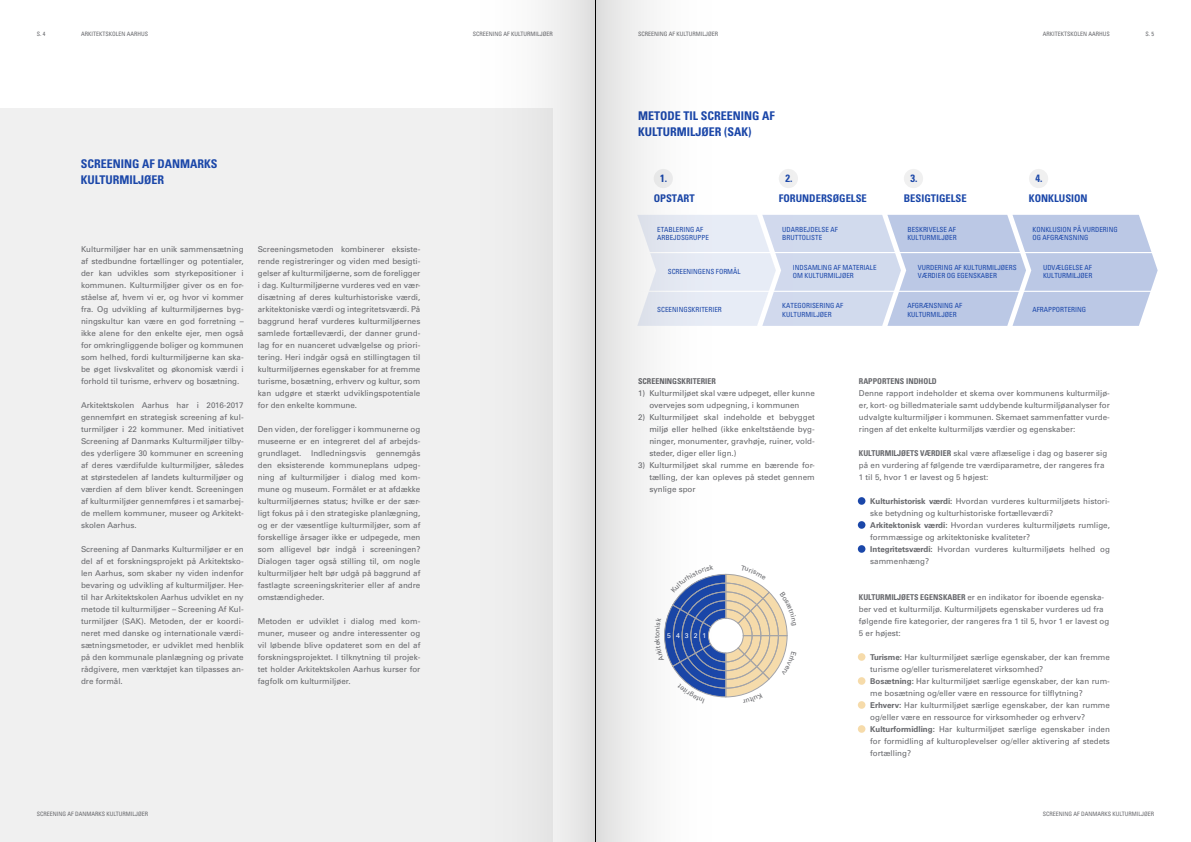
<style>
.page{position:relative;width:1191px;height:842px;background:#fff}
.page>*{position:absolute;margin:0;border:0;box-sizing:border-box;transform-origin:0 0}
.t1{font:700 condensed 12px/16px "Univers LT Std";color:#1b47a9}
.t2{font:700 condensed 10.6px "Univers LT Std";color:#1b47a9}
.t3{font:8px/12px "Univers LT Std";color:#67686c;text-align:justify}
.t4{font:700 condensed 8px "Univers LT Std";color:#67686c}
.t5{font:condensed 7px/8.5px "Univers LT Std";color:#1b47a9}
.t6{font:6.8px "Univers LT Std";letter-spacing:.735em;color:#fff}
.t7{font:6.8px "Univers LT Std";color:#67686c}
.t8{font:condensed 6px "Univers LT Std";color:#67686c}
.s1{font-weight:700;font-stretch:condensed}
.s2{font-weight:700}
</style>
<div class="page">
<div style="left:0;top:108px;width:553px;height:734px;background:#f0f0f0"></div>
<svg style="left:792px;top:215px;width:365px;height:111px;background:#c4d0e8"></svg>
<hr style="left:635px;top:252px;width:531px;height:1px;background:#fff">
<hr style="left:635px;top:291px;width:531px;height:1px;background:#fff">
<div style="left:778px;top:169px;width:20px;height:19px;background:#f0f0f0;border-radius:50%"></div>
<div style="left:904px;top:169px;width:19px;height:19px;background:#f0f0f0;border-radius:50%"></div>
<div style="left:1029px;top:169px;width:19px;height:19px;background:#f0f0f0;border-radius:50%"></div>
<div style="left:858px;top:497px;width:7px;height:8px;background:#1b47a9;border-radius:50%"></div>
<div style="left:858px;top:521px;width:7px;height:8px;background:#1b47a9;border-radius:50%"></div>
<div style="left:858px;top:545px;width:7px;height:8px;background:#1b47a9;border-radius:50%"></div>
<div style="left:858px;top:653px;width:7px;height:8px;background:#f6dbaa;border-radius:50%"></div>
<div style="left:858px;top:677px;width:7px;height:8px;background:#f6dbaa;border-radius:50%"></div>
<div style="left:858px;top:701px;width:7px;height:8px;background:#f6dbaa;border-radius:50%"></div>
<div style="left:858px;top:725px;width:7px;height:8px;background:#f6dbaa;border-radius:50%"></div>
<svg style="left:542px;top:0;width:53px;height:842px"></svg>
<svg style="left:596px;top:0;width:196px;height:842px"></svg>
<hr style="left:595px;top:0;width:1px;height:842px;background:#000">
<svg style="left:654px;top:564px;width:138px;height:139px"></svg>
<p class="t8" style="left:37px;top:30px;width:10px">S. 4</p>
<p class="t8" style="left:81px;top:30px;width:69px">ARKITEKTSKOLEN AARHUS</p>
<p class="t8" style="left:473px;top:30px;width:81px">SCREENING AF KULTURMILJØER</p>
<p class="t8" style="left:638px;top:30px;width:81px">SCREENING AF KULTURMILJØER</p>
<p class="t8" style="left:1043px;top:30px;width:69px">ARKITEKTSKOLEN AARHUS</p>
<p class="t8" style="left:1145px;top:30px;width:10px">S. 5</p>
<h1 class="t1" style="left:81px;top:156px;width:138px">SCREENING AF DANMARKS<br>KULTURMILJØER</h1>
<p class="t3" style="left:81px;top:243px;width:164px">Kulturmiljøer har en unik sammensætning af stedbundne fortællinger og potentialer, der kan udvikles som styrkepositioner i kommunen. Kulturmiljøer giver os en for&shy;ståelse af, hvem vi er, og hvor vi kommer fra. Og udvikling af kulturmiljøernes byg&shy;ningskultur kan være en god forretning – ikke alene for den enkelte ejer, men også for omkringliggende boliger og kommunen som helhed, fordi kulturmiljøerne kan ska&shy;be øget livskvalitet og økonomisk værdi i forhold til turisme, erhverv og bosætning.</p>
<p class="t3" style="left:81px;top:399px;width:164px">Arkitektskolen Aarhus har i 2016-2017 gennemført en strategisk screening af kul&shy;turmiljøer i 22 kommuner. Med initiativet Screening af Danmarks Kulturmiljøer tilby&shy;des yderligere 30 kommuner en screening af deres værdifulde kulturmiljøer, således at størstedelen af landets kulturmiljøer og værdien af dem bliver kendt. Screeningen af kulturmiljøer gennemføres i et samarbej&shy;de mellem kommuner, museer og Arkitekt&shy;skolen Aarhus.</p>
<p class="t3" style="left:81px;top:543px;width:164px">Screening af Danmarks Kulturmiljøer er en del af et forskningsprojekt på Arkitektsko&shy;len Aarhus, som skaber ny viden indenfor bevaring og udvikling af kulturmiljøer. Her&shy;til har Arkitektskolen Aarhus udviklet en ny metode til kulturmiljøer – Screening Af Kul&shy;turmiljøer (SAK). Metoden, der er koordi&shy;neret med danske og internationale værdi&shy;sætningsmetoder, er udviklet med henblik på den kommunale planlægning og private rådgivere, men værktøjet kan tilpasses an&shy;dre formål.</p>
<p class="t3" style="left:258px;top:243px;width:164px">Screeningsmetoden kombinerer eksiste&shy;rende registreringer og viden med besigti&shy;gelser af kulturmiljøerne, som de foreligger i dag. Kulturmiljøerne vurderes ved en vær&shy;disætning af deres kulturhistoriske værdi, arkitektoniske værdi og integritetsværdi. På baggrund heraf vurderes kulturmiljøernes samlede fortælleværdi, der danner grund&shy;lag for en nuanceret udvælgelse og priori&shy;tering. Heri indgår også en stillingtagen til kulturmiljøernes egenskaber for at fremme turisme, bosætning, erhverv og kultur, som kan udgøre et stærkt udviklingspotentiale for den enkelte kommune.</p>
<p class="t3" style="left:258px;top:423px;width:164px">Den viden, der foreligger i kommunerne og museerne er en integreret del af arbejds&shy;grundlaget. Indledningsvis gennemgås den eksisterende kommuneplans udpeg&shy;ning af kulturmiljøer i dialog med kom&shy;mune og museum. Formålet er at afdække kulturmiljøernes status; hvilke er der sær&shy;ligt fokus på i den strategiske planlægning, og er der væsentlige kulturmiljøer, som af forskellige årsager ikke er udpegede, men som alligevel bør indgå i screeningen?<br>Dialogen tager også stilling til, om nogle kulturmiljøer helt bør udgå på baggrund af fastlagte screeningskriterier eller af andre omstændigheder.</p>
<p class="t3" style="left:258px;top:615px;width:164px">Metoden er udviklet i dialog med kom&shy;muner, museer og andre interessenter og vil løbende blive opdateret som en del af forskningsprojektet. I tilknytning til projek&shy;tet holder Arkitektskolen Aarhus kurser for fagfolk om kulturmiljøer.</p>
<h1 class="t1" style="left:638px;top:108px;width:138px">METODE TIL SCREENING AF<br>KULTURMILJØER (SAK)</h1>
<h2 class="t2" style="left:660px;top:172px;width:9px">1.</h2>
<h2 class="t2" style="left:785px;top:172px;width:9px">2.</h2>
<h2 class="t2" style="left:910px;top:172px;width:9px">3.</h2>
<h2 class="t2" style="left:1035px;top:172px;width:9px">4.</h2>
<h2 class="t2" style="left:653px;top:191px;width:43px">OPSTART</h2>
<h2 class="t2" style="left:778px;top:191px;width:90px">FORUNDERSØGELSE</h2>
<h2 class="t2" style="left:904px;top:191px;width:64px">BESIGTIGELSE</h2>
<h2 class="t2" style="left:1029px;top:191px;width:60px">KONKLUSION</h2>
<p class="t5" style="left:657px;top:225px;width:53px">ETABLERING AF<br>ARBEJDSGRUPPE</p>
<p class="t5" style="left:907px;top:225px;width:51px">BESKRIVELSE AF<br>KULTURMILJØER</p>
<p class="t5" style="left:1032px;top:225px;width:87px">KONKLUSION PÅ VURDERING<br>OG AFGRÆNSNING</p>
<p class="t5" style="left:668px;top:268px;width:74px">SCREENINGENS FORMÅL</p>
<p class="t5" style="left:1043px;top:263px;width:51px">UDVÆLGELSE AF<br>KULTURMILJØER</p>
<p class="t5" style="left:907px;top:301px;width:56px">AFGRÆNSNING AF<br>KULTURMILJØER</p>
<p class="t5" style="left:1032px;top:305px;width:55px">AFRAPPORTERING</p>
<p class="t5" style="left:782px;top:225px;width:57px">UDARBEJDELSE AF<br>BRUTTOLISTE</p>
<p class="t5" style="left:793px;top:263px;width:85px">INDSAMLING AF MATERIALE<br>OM KULTURMILJØER</p>
<p class="t5" style="left:918px;top:263px;width:100px">VURDERING AF KULTURMILJØERS<br>VÆRDIER OG EGENSKABER</p>
<p class="t5" style="left:657px;top:305px;width:66px">SCEENINGSKRITERIER</p>
<p class="t5" style="left:782px;top:301px;width:63px">KATEGORISERING AF<br>KULTURMILJØER</p>
<p class="t4" style="left:638px;top:376px;width:79px">SCREENINGSKRITERIER</p>
<p class="t3" style="left:638px;top:387px;width:178px;text-align:center">1) Kulturmiljøet skal være udpeget, eller kunne overvejes som udpegning, i kommunen</p>
<p class="t3" style="left:649px;top:411px;width:167px;text-indent:-11px">2) Kulturmiljøet skal indeholde et bebygget miljø eller helhed (ikke enkeltstående byg&shy;ninger, monumenter, gravhøje, ruiner, vold&shy;steder, diger eller lign.)</p>
<p class="t3" style="left:649px;top:459px;width:167px;text-indent:-11px">3) Kulturmiljøet skal rumme en bærende for&shy;tælling, der kan opleves på stedet gennem synlige spor</p>
<p class="t7" style="left:653px;top:636px;width:6px;rotate:-90deg">o</p>
<p class="t6" style="left:667px;top:631px;width:41px">54321</p>
<p class="t4" style="left:859px;top:376px;width:79px">RAPPORTENS INDHOLD</p>
<p class="t3" style="left:859px;top:387px;width:252px">Denne rapport indeholder et skema over kommunens kulturmiljø&shy;er, kort- og billedmateriale samt uddybende kulturmiljøanalyser for udvalgte kulturmiljøer i kommunen. Skemaet sammenfatter vurde&shy;ringen af det enkelte kulturmiljøs værdier og egenskaber:</p>
<p class="t3" style="left:859px;top:447px;width:250px;text-align:left"><span class="s1">KULTURMILJØETS VÆRDIER</span> skal være aflæselige i dag og baserer sig på en vurdering af følgende tre værdiparametre, der rangeres fra<br>1 til 5, hvor 1 er lavest og 5 højest:</p>
<p class="t3" style="left:870px;top:495px;width:241px;text-align:left"><span class="s2">Kulturhistorisk værdi:</span> Hvordan vurderes kulturmiljøets histori&shy;ske betydning og kulturhistoriske fortælleværdi?<br><span class="s2">Arkitektonisk værdi:</span> Hvordan vurderes kulturmiljøets rumlige, formmæssige og arkitektoniske kvaliteter?<br><span class="s2">Integritetsværdi:</span> Hvordan vurderes kulturmiljøets helhed og sammenhæng?</p>
<p class="t3" style="left:859px;top:591px;width:252px;text-align:left"><span class="s1">KULTURMILJØETS EGENSKABER</span> er en indikator for iboende egenska&shy;ber ved et kulturmiljø. Kulturmiljøets egenskaber vurderes ud fra følgende fire kategorier, der rangeres fra 1 til 5, hvor 1 er lavest og 5 er højest:</p>
<p class="t3" style="left:870px;top:651px;width:241px;text-align:left"><span class="s2">Turisme:</span> Har kulturmiljøet særlige egenskaber, der kan fremme turisme og/eller turismerelateret virksomhed?<br><span class="s2">Bosætning:</span> Har kulturmiljøet særlige egenskaber, der kan rum&shy;me bosætning og/eller være en ressource for tilflytning?<br><span class="s2">Erhverv:</span> Har kulturmiljøet særlige egenskaber, der kan rumme og/eller være en ressource for virksomheder og erhverv?<br><span class="s2">Kulturformidling:</span> Har kulturmiljøet særlige egenskaber inden for formidling af kulturoplevelser og/eller aktivering af stedets fortælling?</p>
<p class="t8" style="left:37px;top:810px;width:113px">SCREENING AF DANMARKS KULTURMILJØER</p>
<p class="t8" style="left:1042px;top:810px;width:113px">SCREENING AF DANMARKS KULTURMILJØER</p>
</div>
